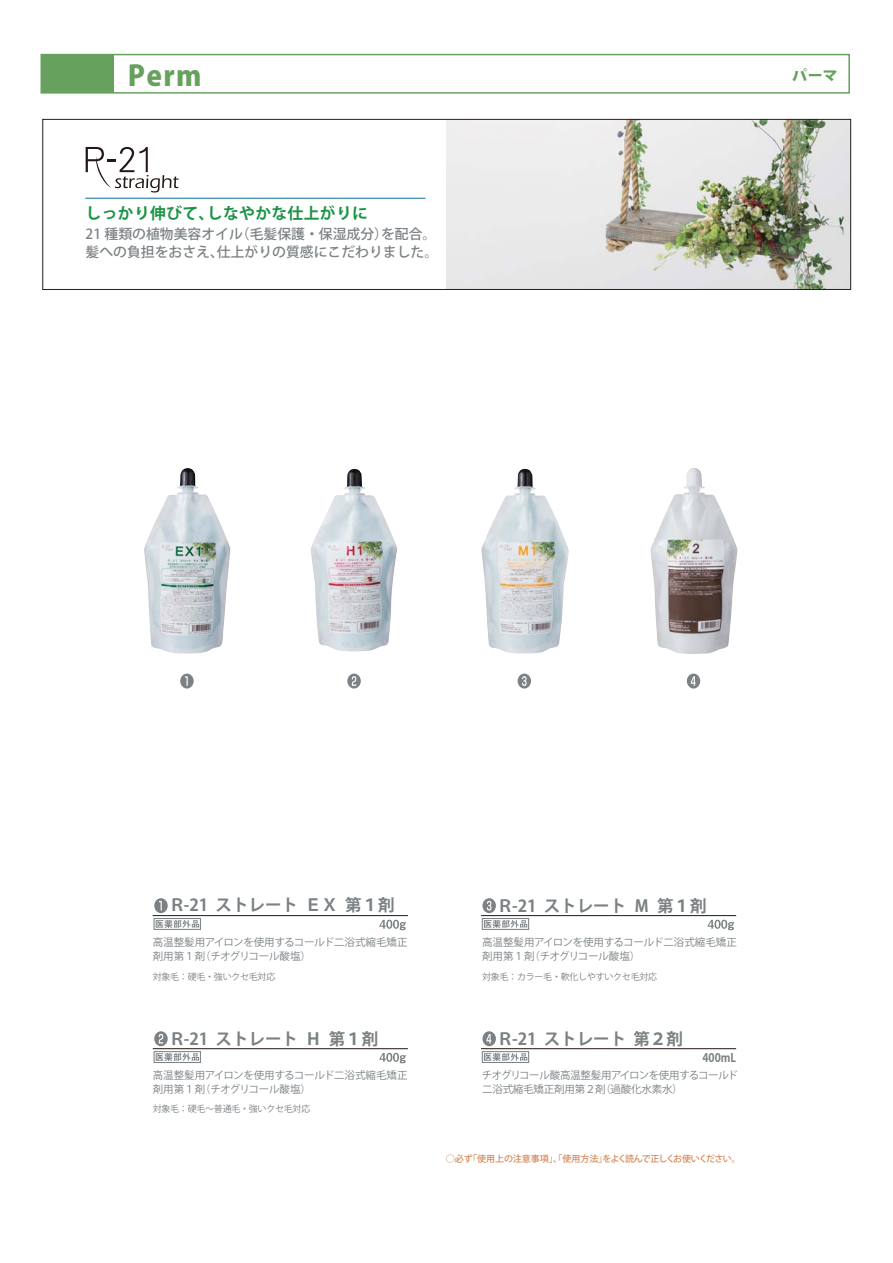
<style>
.page{position:relative;width:893px;height:1263px;background:#fff}
.page>*{position:absolute;margin:0;border:0;box-sizing:border-box;transform-origin:0 0}
.t1{font:28.05px "Koz Go Pro Heavy 90 msp RKSJ H";color:#67a15e}
.t2{font:16.5px "Koz Go Pro Bold 90 msp RKSJ H";color:#7b8184}
.t3{font:15.75px "Koz Go Pro Bold 90 msp RKSJ H";letter-spacing:.025em;color:#1c9346}
.t4{font:15px "Koz Go Pro Heavy 90 msp RKSJ H";color:#67a15e}
.t5{font:13.8px/18px "Koz Go Pro Medium 90 msp RKSJ H";color:#7b8184}
.t6{font:11.85px "Koz Go Pro Bold 90 msp RKSJ H";color:#7b8082;scale:.91 1}
.t7{font:10.5px/13.5px "Koz Go Pro Regular 90 msp RKSJ H";letter-spacing:-.02em;color:#7b8184}
.t8{font:9px "Koz Go Pro Regular 90 msp RKSJ H";letter-spacing:-.03em;color:#7c8186}
.t9{font:9px "Koz Go Pr 6 N Medium 90 msp RKSJ H";letter-spacing:-.015em;color:#d68757}
</style>
<div class="page">
<div style="left:40px;top:54px;width:810px;height:40px;border:2px solid #67a15e"></div>
<div style="left:41px;top:55px;width:73px;height:38px;background:#67a15e"></div>
<svg style="left:687px;top:674px;width:13px;height:14px"></svg>
<img style="left:651px;top:468px;width:86px;height:186px">
<svg style="left:180px;top:674px;width:14px;height:14px"></svg>
<img style="left:144px;top:468px;width:87px;height:185px">
<svg style="left:347px;top:674px;width:14px;height:14px"></svg>
<img style="left:311px;top:469px;width:86px;height:183px">
<svg style="left:518px;top:674px;width:13px;height:14px"></svg>
<img style="left:481px;top:469px;width:88px;height:185px">
<hr style="left:85px;top:198px;width:340px;height:1px;background:#0c6e98">
<svg style="left:86px;top:147px;width:93px;height:45px"></svg>
<img style="left:447px;top:121px;width:402px;height:167px">
<div style="left:43px;top:119px;width:808px;height:171px;border:1px solid #231f20"></div>
<hr style="left:153px;top:915px;width:255px;height:1px;background:#231815">
<svg style="left:379px;top:920px;width:27px;height:10px"></svg>
<svg style="left:154px;top:898px;width:47px;height:32px"></svg>
<hr style="left:153px;top:1048px;width:255px;height:1px;background:#231815">
<svg style="left:379px;top:1053px;width:27px;height:10px"></svg>
<svg style="left:154px;top:1031px;width:47px;height:32px"></svg>
<hr style="left:481px;top:915px;width:255px;height:1px;background:#231815">
<svg style="left:708px;top:920px;width:26px;height:10px"></svg>
<svg style="left:482px;top:898px;width:47px;height:32px"></svg>
<hr style="left:481px;top:1048px;width:255px;height:1px;background:#231815">
<svg style="left:482px;top:1031px;width:47px;height:32px"></svg>
<h1 class="t1" style="left:128px;top:64px;width:75px">Perm</h1>
<h3 class="t4" style="left:792px;top:69px;width:47px">パーマ</h3>
<h3 class="t3" style="left:86px;top:207px;width:284px">しっかり伸びて、しなやかな仕上がりに</h3>
<h3 class="t5" style="left:86px;top:226px;width:354px">21 種類の植物美容オイル（毛髪保護・保湿成分）を配合。髪への負担をおさえ、仕上がりの質感にこだわりました。</h3>
<h2 class="t2" style="left:169px;top:899px;width:227px">Ｒ-21 ストレート ＥＸ 第１剤</h2>
<h2 class="t2" style="left:497px;top:899px;width:211px">Ｒ-21 ストレート Ｍ 第１剤</h2>
<p class="t7" style="left:153px;top:937px;width:256px">高温整髪用アイロンを使用するコールド二浴式縮毛矯正剤用第１剤（チオグリコール酸塩）</p>
<p class="t7" style="left:482px;top:937px;width:256px">高温整髪用アイロンを使用するコールド二浴式縮毛矯正剤用第１剤（チオグリコール酸塩）</p>
<p class="t8" style="left:153px;top:973px;width:124px">対象毛：硬毛・強いクセ毛対応</p>
<p class="t8" style="left:482px;top:973px;width:177px">対象毛：カラー毛・軟化しやすいクセ毛対応</p>
<h2 class="t2" style="left:169px;top:1032px;width:211px">Ｒ-21 ストレート Ｈ 第１剤</h2>
<h2 class="t2" style="left:497px;top:1032px;width:187px">Ｒ-21 ストレート 第２剤</h2>
<p class="t6" style="left:702px;top:1052px;width:38px">400mL</p>
<p class="t7" style="left:153px;top:1070px;width:256px">高温整髪用アイロンを使用するコールド二浴式縮毛矯正剤用第１剤（チオグリコール酸塩）</p>
<p class="t7" style="left:482px;top:1070px;width:257px">チオグリコール酸高温整髪用アイロンを使用するコールド二浴式縮毛矯正剤用第２剤（過酸化水素水）</p>
<p class="t8" style="left:153px;top:1105px;width:159px">対象毛：硬毛～普通毛・強いクセ毛対応</p>
<p class="t9" style="left:446px;top:1155px;width:296px">○必ず「使用上の注意事項」、「使用方法」をよく読んで正しくお使いください。</p>
</div>
